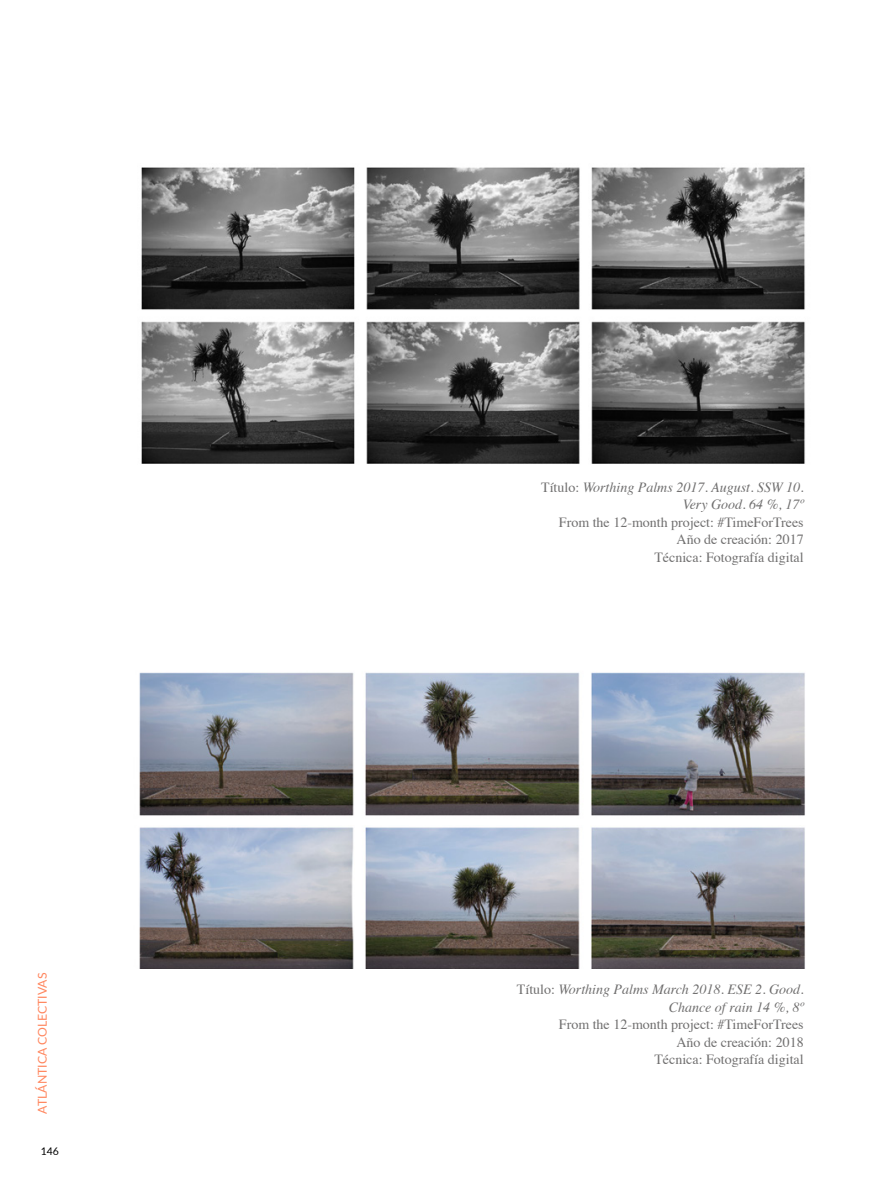
<style>
.page{position:relative;width:893px;height:1203px;background:#fff}
.page>*{position:absolute;margin:0;border:0;box-sizing:border-box;transform-origin:0 0}
.t1{font:14px/17.5px "Times";color:#706f6f;text-align:right}
.t2{font:italic 14px/17.5px "Times";color:#706f6f;text-align:right}
.t3{font:12.25px "Lato";color:#ff865e}
.t4{font:10.5px "Lato";color:#000}
.s1{font-style:normal}
</style>
<div class="page">
<img style="left:141px;top:167px;width:664px;height:297px">
<img style="left:139px;top:672px;width:666px;height:297px">
<p class="t3" style="left:34px;top:1114px;width:142px;rotate:-90deg">ATLÁNTICA COLECTIVAS</p>
<p class="t4" style="left:41px;top:1144px;width:20px">146</p>
<p class="t2" style="left:541px;top:478px;width:264px"><span class="s1">Título:</span> Worthing Palms 2017. August. SSW 10.<br>Very Good. 64 %, 17º</p>
<p class="t1" style="left:559px;top:512px;width:246px">From the 12-month project: #TimeForTrees<br>Año de creación: 2017<br>Técnica: Fotografía digital</p>
<p class="t2" style="left:517px;top:980px;width:288px"><span class="s1">Título:</span> Worthing Palms March 2018. ESE 2. Good.<br>Chance of rain 14 %, 8º</p>
<p class="t1" style="left:559px;top:1014px;width:246px">From the 12-month project: #TimeForTrees<br>Año de creación: 2018<br>Técnica: Fotografía digital</p>
</div>
